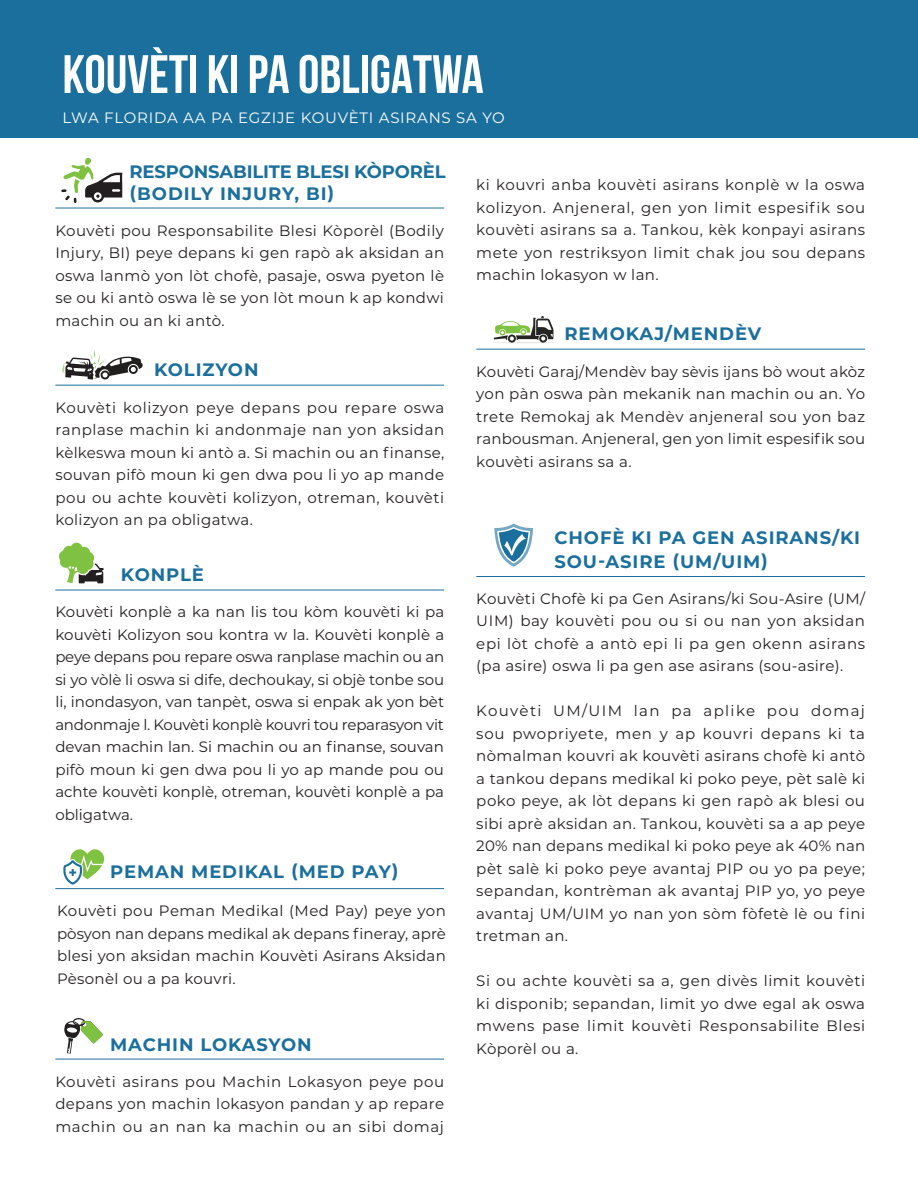
<style>
.page{position:relative;width:918px;height:1188px;background:#fff}
.page>*{position:absolute;margin:0;border:0;box-sizing:border-box;transform-origin:0 0}
.t1{font:700 54px "Bebas Neue";color:#fff}
.t2{font:700 18px/24px "Montserrat";letter-spacing:.05em;color:#1b6f9d}
.t3{font:700 18px/22.5px "Montserrat";letter-spacing:-.01em;color:#1b6f9d}
.t4{font:15px/22.5px "Montserrat";letter-spacing:.025em;color:#231f20;text-align:justify}
.t5{font:15px "Montserrat";letter-spacing:.05em;color:#fff}
.s1{color:#fff}
</style>
<div class="page">
<div style="left:0;top:0;width:918px;height:137px;background:#1b6f9d"></div>
<hr style="left:55px;top:208px;width:389px;height:1px;background:#1b6f9d">
<hr style="left:55px;top:385px;width:389px;height:1px;background:#1b6f9d">
<hr style="left:55px;top:590px;width:389px;height:1px;background:#1b6f9d">
<hr style="left:55px;top:888px;width:389px;height:1px;background:#1b6f9d">
<hr style="left:55px;top:1059px;width:389px;height:1px;background:#1b6f9d">
<hr style="left:476px;top:349px;width:389px;height:1px;background:#1b6f9d">
<hr style="left:476px;top:576px;width:389px;height:1px;background:#1b6f9d">
<svg style="left:61px;top:158px;width:61px;height:45px"></svg>
<svg style="left:62px;top:349px;width:81px;height:31px"></svg>
<svg style="left:59px;top:543px;width:45px;height:40px"></svg>
<svg style="left:63px;top:849px;width:42px;height:36px"></svg>
<svg style="left:64px;top:1018px;width:39px;height:36px"></svg>
<hr style="left:492px;top:342px;width:63px;height:1px;background:#e6e7e6;border-radius:50%">
<svg style="left:494px;top:316px;width:59px;height:27px"></svg>
<svg style="left:494px;top:524px;width:39px;height:43px"></svg>
<p class="t1" style="left:62px;top:45px;width:423px">KOUVÈTI KI PA OBLIGATWA</p>
<p class="t5" style="left:62px;top:107px;width:444px">LWA FLORIDA AA PA EGZIJE KOUVÈTI ASIRANS SA YO</p>
<p class="t3" style="left:130px;top:159px;width:318px">RESPONSABILITE BLESI KÒPORÈL (BODILY INJURY, BI)<span class="s1">R</span></p>
<p class="t4" style="left:55px;top:219px;width:390px">Kouvèti pou Responsabilite Blesi Kòporèl (Bodily Injury, BI) peye depans ki gen rapò ak aksidan an oswa lanmò yon lòt chofè, pasaje, oswa pyeton lè se ou ki antò oswa lè se yon lòt moun k ap kondwi machin ou an ki antò.</p>
<p class="t2" style="left:154px;top:356px;width:212px">KOLIZYON<span class="s1">KOLIZYON</span></p>
<p class="t4" style="left:55px;top:396px;width:390px">Kouvèti kolizyon peye depans pou repare oswa ranplase machin ki andonmaje nan yon aksidan kèlkeswa moun ki antò a. Si machin ou an finanse, souvan pifò moun ki gen dwa pou li yo ap mande pou ou achte kouvèti kolizyon, otreman, kouvèti kolizyon an pa obligatwa.</p>
<p class="t2" style="left:121px;top:561px;width:85px">KONPLÈ</p>
<p class="t4" style="left:55px;top:600px;width:390px">Kouvèti konplè a ka nan lis tou kòm kouvèti ki pa kouvèti Kolizyon sou kontra w la. Kouvèti konplè a peye depans pou repare oswa ranplase machin ou an si yo vòlè li oswa si dife, dechoukay, si objè tonbe sou li, inondasyon, van tanpèt, oswa si enpak ak yon bèt andonmaje l. Kouvèti konplè kouvri tou reparasyon vit devan machin lan. Si machin ou an finanse, souvan pifò moun ki gen dwa pou li yo ap mande pou ou achte kouvèti konplè, otreman, kouvèti konplè a pa obligatwa.</p>
<p class="t2" style="left:110px;top:858px;width:304px">PEMAN MEDIKAL (MED PAY)<span class="s1">R</span></p>
<p class="t4" style="left:57px;top:899px;width:390px">Kouvèti pou Peman Medikal (Med Pay) peye yon pòsyon nan depans medikal ak depans fineray, aprè blesi yon aksidan machin Kouvèti Asirans Aksidan Pèsonèl ou a pa kouvri.</p>
<p class="t2" style="left:110px;top:1032px;width:203px">MACHIN LOKASYON</p>
<p class="t4" style="left:55px;top:1070px;width:390px">Kouvèti asirans pou Machin Lokasyon peye pou depans yon machin lokasyon pandan y ap repare machin ou an nan ka machin ou an sibi domaj</p>
<p class="t4" style="left:476px;top:173px;width:390px">ki kouvri anba kouvèti asirans konplè w la oswa kolizyon. Anjeneral, gen yon limit espesifik sou kouvèti asirans sa a. Tankou, kèk konpayi asirans mete yon restriksyon limit chak jou sou depans machin lokasyon w lan.</p>
<p class="t2" style="left:564px;top:320px;width:198px">REMOKAJ/MENDÈV</p>
<p class="t4" style="left:476px;top:360px;width:390px">Kouvèti Garaj/Mendèv bay sèvis ijans bò wout akòz yon pàn oswa pàn mekanik nan machin ou an. Yo trete Remokaj ak Mendèv anjeneral sou yon baz ranbousman. Anjeneral, gen yon limit espesifik sou kouvèti asirans sa a.</p>
<p class="t2" style="left:554px;top:525px;width:307px">CHOFÈ KI PA GEN ASIRANS/KI<br>SOU-ASIRE (UM/UIM)</p>
<p class="t4" style="left:476px;top:586px;width:390px">Kouvèti Chofè ki pa Gen Asirans/ki Sou-Asire (UM/ UIM) bay kouvèti pou ou si ou nan yon aksidan epi lòt chofè a antò epi li pa gen okenn asirans (pa asire) oswa li pa gen ase asirans (sou-asire).</p>
<p class="t4" style="left:476px;top:699px;width:390px">Kouvèti UM/UIM lan pa aplike pou domaj sou pwopriyete, men y ap kouvri depans ki ta nòmalman kouvri ak kouvèti asirans chofè ki antò a tankou depans medikal ki poko peye, pèt salè ki poko peye, ak lòt depans ki gen rapò ak blesi ou sibi aprè aksidan an. Tankou, kouvèti sa a ap peye 20% nan depans medikal ki poko peye ak 40% nan pèt salè ki poko peye avantaj PIP ou yo pa peye; sepandan, kontrèman ak avantaj PIP yo, yo peye avantaj UM/UIM yo nan yon sòm fòfetè lè ou fini tretman an.</p>
<p class="t4" style="left:476px;top:969px;width:390px">Si ou achte kouvèti sa a, gen divès limit kouvèti ki disponib; sepandan, limit yo dwe egal ak oswa mwens pase limit kouvèti Responsabilite Blesi Kòporèl ou a.</p>
</div>
